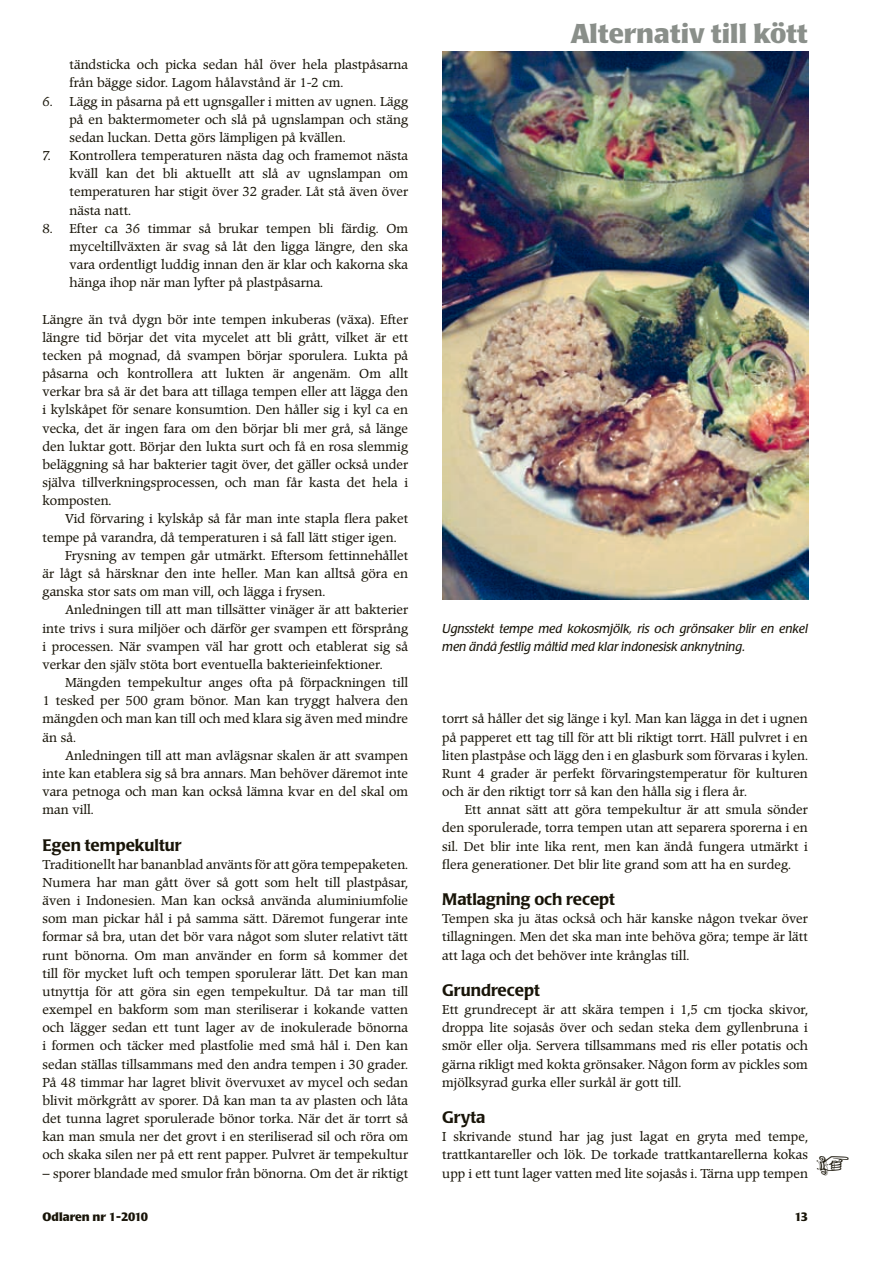
<style>
.page{position:relative;width:893px;height:1263px;background:#fff}
.page>*{position:absolute;margin:0;border:0;box-sizing:border-box;transform-origin:0 0}
.t1{font:700 27px "Poppl Laudatio";color:#8a8f8a}
.t2{font:500 16.5px "Poppl Laudatio";color:#181408}
.t3{font:12.75px/18.1px "Poppl Pontifex BE";color:#181408;text-align:justify}
.t4{font:italic 12.75px/18.1px "Poppl Laudatio";color:#181408}
.t5{font:700 12px "Poppl Laudatio";color:#181408}
</style>
<div class="page">
<img style="left:442px;top:51px;width:366px;height:549px">
<p class="t3" style="left:70px;top:56px;width:340px">tändsticka och picka sedan hål över hela plastpåsarna från bägge sidor. Lagom hålavstånd är 1-2 cm.</p>
<p class="t3" style="left:70px;top:92px;width:340px;text-indent:-27px">6. Lägg in påsarna på ett ugnsgaller i mitten av ugnen. Lägg på en baktermometer och slå på ugnslampan och stäng sedan luckan. Detta görs lämpligen på kvällen.</p>
<p class="t3" style="left:70px;top:147px;width:340px;text-indent:-27px">7. Kontrollera temperaturen nästa dag och framemot nästa kväll kan det bli aktuellt att slå av ugnslampan om temperaturen har stigit över 32 grader. Låt stå även över nästa natt.</p>
<p class="t3" style="left:70px;top:220px;width:340px;text-indent:-27px">8. Efter ca 36 timmar så brukar tempen bli färdig. Om myceltillväxten är svag så låt den ligga längre, den ska vara ordentligt luddig innan den är klar och kakorna ska hänga ihop när man lyfter på plastpåsarna.</p>
<p class="t3" style="left:43px;top:310px;width:367px">Längre än två dygn bör inte tempen inkuberas (växa). Efter längre tid börjar det vita mycelet att bli grått, vilket är ett tecken på mognad, då svampen börjar sporulera. Lukta på påsarna och kontrollera att lukten är angenäm. Om allt verkar bra så är det bara att tillaga tempen eller att lägga den i kylskåpet för senare konsumtion. Den håller sig i kyl ca en vecka, det är ingen fara om den börjar bli mer grå, så länge den luktar gott. Börjar den lukta surt och få en rosa slemmig beläggning så har bakterier tagit över, det gäller också under själva tillverkningsprocessen, och man får kasta det hela i komposten.</p>
<p class="t3" style="left:65px;top:510px;width:345px">Vid förvaring i kylskåp så får man inte stapla flera paket</p>
<p class="t3" style="left:43px;top:528px;width:356px">tempe på varandra, då temperaturen i så fall lätt stiger igen.</p>
<p class="t3" style="left:65px;top:547px;width:345px">Frysning av tempen går utmärkt. Eftersom fettinnehållet</p>
<p class="t3" style="left:43px;top:565px;width:367px">är lågt så härsknar den inte heller. Man kan alltså göra en</p>
<p class="t3" style="left:43px;top:583px;width:284px">ganska stor sats om man vill, och lägga i frysen.</p>
<p class="t3" style="left:65px;top:601px;width:345px">Anledningen till att man tillsätter vinäger är att bakterier</p>
<p class="t3" style="left:43px;top:619px;width:367px">inte trivs i sura miljöer och därför ger svampen ett försprång</p>
<p class="t3" style="left:43px;top:637px;width:367px">i processen. När svampen väl har grott och etablerat sig så</p>
<p class="t3" style="left:43px;top:656px;width:342px">verkar den själv stöta bort eventuella bakterieinfektioner.</p>
<p class="t3" style="left:65px;top:674px;width:345px">Mängden tempekultur anges ofta på förpackningen till</p>
<p class="t3" style="left:43px;top:692px;width:367px">1 tesked per 500 gram bönor. Man kan tryggt halvera den</p>
<p class="t3" style="left:43px;top:710px;width:367px">mängden och man kan till och med klara sig även med mindre</p>
<p class="t3" style="left:43px;top:728px;width:35px">än så.</p>
<p class="t3" style="left:65px;top:746px;width:345px">Anledningen till att man avlägsnar skalen är att svampen</p>
<p class="t3" style="left:43px;top:765px;width:367px">inte kan etablera sig så bra annars. Man behöver däremot inte</p>
<p class="t3" style="left:43px;top:783px;width:367px">vara petnoga och man kan också lämna kvar en del skal om</p>
<p class="t3" style="left:43px;top:801px;width:53px">man vill.</p>
<p class="t2" style="left:43px;top:835px;width:141px">Egen tempekultur</p>
<p class="t3" style="left:43px;top:855px;width:367px">Traditionellt har bananblad använts för att göra tempepaketen.<br>Numera har man gått över så gott som helt till plastpåsar, även i Indonesien. Man kan också använda aluminiumfolie som man pickar hål i på samma sätt. Däremot fungerar inte formar så bra, utan det bör vara något som sluter relativt tätt runt bönorna. Om man använder en form så kommer det till för mycket luft och tempen sporulerar lätt. Det kan man utnyttja för att göra sin egen tempekultur. Då tar man till exempel en bakform som man steriliserar i kokande vatten och lägger sedan ett tunt lager av de inokulerade bönorna i formen och täcker med plastfolie med små hål i. Den kan sedan ställas tillsammans med den andra tempen i 30 grader.<br>På 48 timmar har lagret blivit övervuxet av mycel och sedan blivit mörkgrått av sporer. Då kan man ta av plasten och låta det tunna lagret sporulerade bönor torka. När det är torrt så kan man smula ner det grovt i en steriliserad sil och röra om och skaka silen ner på ett rent papper. Pulvret är tempekultur</p>
<p class="t3" style="left:43px;top:1164px;width:367px">– sporer blandade med smulor från bönorna. Om det är riktigt</p>
<h1 class="t1" style="left:570px;top:18px;width:239px">Alternativ till kött</h1>
<p class="t4" style="left:442px;top:619px;width:367px">Ugnsstekt tempe med kokosmjölk, ris och grönsaker blir en enkel men ändå festlig måltid med klar indonesisk anknytning.</p>
<p class="t3" style="left:442px;top:710px;width:367px">torrt så håller det sig länge i kyl. Man kan lägga in det i ugnen på papperet ett tag till för att bli riktigt torrt. Häll pulvret i en liten plastpåse och lägg den i en glasburk som förvaras i kylen.<br>Runt 4 grader är perfekt förvaringstemperatur för kulturen och är den riktigt torr så kan den hålla sig i flera år.</p>
<p class="t3" style="left:442px;top:801px;width:367px;text-indent:23px">Ett annat sätt att göra tempekultur är att smula sönder den sporulerade, torra tempen utan att separera sporerna i en sil. Det blir inte lika rent, men kan ändå fungera utmärkt i flera generationer. Det blir lite grand som att ha en surdeg.</p>
<p class="t2" style="left:442px;top:890px;width:174px">Matlagning och recept</p>
<p class="t3" style="left:442px;top:910px;width:367px">Tempen ska ju ätas också och här kanske någon tvekar över tillagningen. Men det ska man inte behöva göra; tempe är lätt att laga och det behöver inte krånglas till.</p>
<p class="t2" style="left:442px;top:981px;width:99px">Grundrecept</p>
<p class="t3" style="left:442px;top:1001px;width:367px">Ett grundrecept är att skära tempen i 1,5 cm tjocka skivor, droppa lite sojasås över och sedan steka dem gyllenbruna i smör eller olja. Servera tillsammans med ris eller potatis och gärna rikligt med kokta grönsaker. Någon form av pickles som mjölksyrad gurka eller surkål är gott till.</p>
<p class="t2" style="left:442px;top:1108px;width:45px">Gryta</p>
<p class="t3" style="left:442px;top:1128px;width:367px">I skrivande stund har jag just lagat en gryta med tempe, trattkantareller och lök. De torkade trattkantarellerna kokas upp i ett tunt lager vatten med lite sojasås i. Tärna upp tempen</p>
<p class="t5" style="left:43px;top:1210px;width:107px">Odlaren nr 1-2010</p>
<p class="t5" style="left:794px;top:1210px;width:15px">13</p>
</div>
